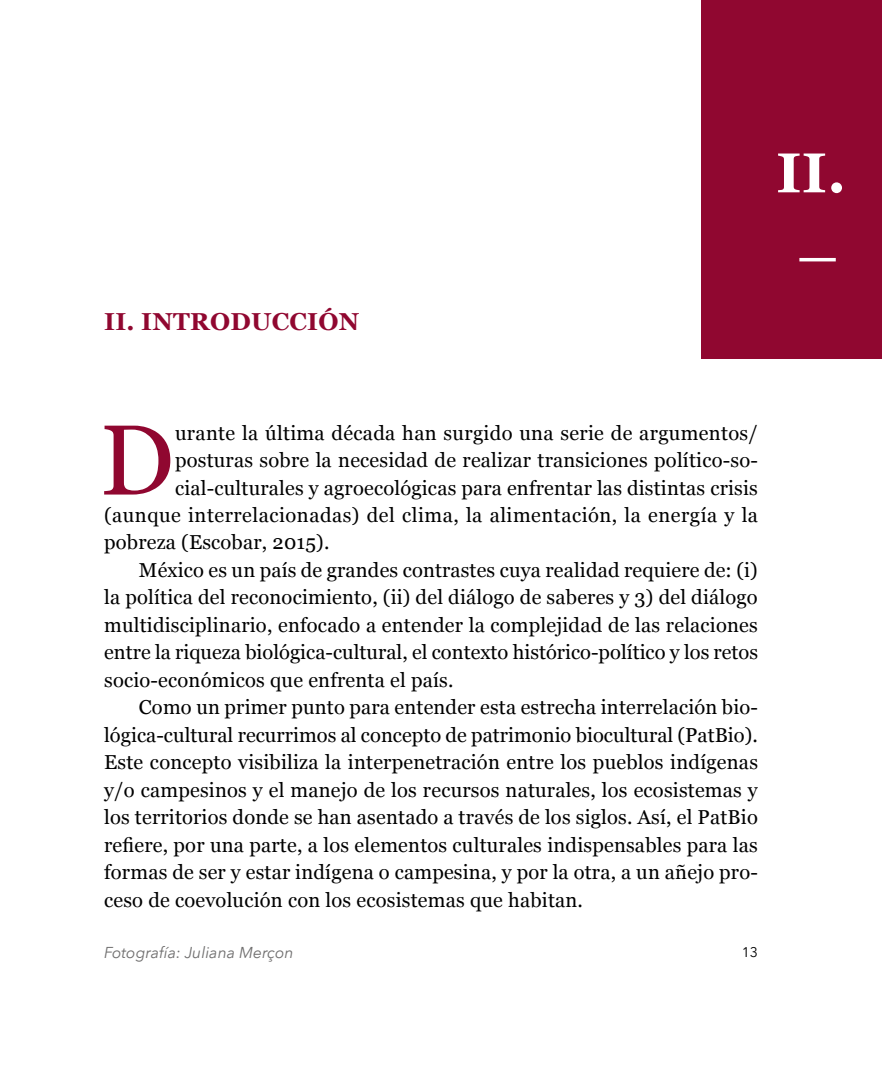
<style>
.page{position:relative;width:882px;height:1071px;background:#fff}
.page>*{position:absolute;margin:0;border:0;box-sizing:border-box;transform-origin:0 0}
.t1{font:99.4px "Georgia";color:#900730}
.t2{font:700 56px "Georgia";color:#fff}
.t3{font:700 24.5px "Georgia";letter-spacing:.01em;color:#900730}
.t4{font:20.12px "Georgia";letter-spacing:.01em;color:#000}
.t5{font:italic 15.75px "Avenir Next";color:#706f6f}
.t6{font:14px "Avenir Next";color:#000}
</style>
<div class="page">
<div style="left:702px;top:0;width:180px;height:359px;background:#900730"></div>
<hr style="left:799px;top:258px;width:37px;height:3px;background:#fff">
<h2 class="t2" style="left:776px;top:131px;width:71px">II.</h2>
<p class="t3" style="left:104px;top:303px;width:257px">II. INTRODUCCIÓN</p>
<h1 class="t1" style="left:100px;top:388px;width:76px">D</h1>
<p class="t4" style="left:175px;top:418px;width:584px">urante la última década han surgido una serie de argumentos/</p>
<p class="t4" style="left:175px;top:445px;width:584px">posturas sobre la necesidad de realizar transiciones político-so-</p>
<p class="t4" style="left:175px;top:473px;width:584px">cial-culturales y agroecológicas para enfrentar las distintas crisis</p>
<p class="t4" style="left:104px;top:500px;width:655px">(aunque interrelacionadas) del clima, la alimentación, la energía y la</p>
<p class="t4" style="left:104px;top:528px;width:227px">pobreza (Escobar, 2015).</p>
<p class="t4" style="left:139px;top:555px;width:620px">México es un país de grandes contrastes cuya realidad requiere de: (i)</p>
<p class="t4" style="left:104px;top:583px;width:655px">la política del reconocimiento, (ii) del diálogo de saberes y 3) del diálogo</p>
<p class="t4" style="left:104px;top:610px;width:655px">multidisciplinario, enfocado a entender la complejidad de las relaciones</p>
<p class="t4" style="left:104px;top:638px;width:655px">entre la riqueza biológica-cultural, el contexto histórico-político y los retos</p>
<p class="t4" style="left:104px;top:665px;width:351px">socio-económicos que enfrenta el país.</p>
<p class="t4" style="left:139px;top:693px;width:621px">Como un primer punto para entender esta estrecha interrelación bio-</p>
<p class="t4" style="left:104px;top:720px;width:655px">lógica-cultural recurrimos al concepto de patrimonio biocultural (PatBio).</p>
<p class="t4" style="left:104px;top:748px;width:655px">Este concepto visibiliza la interpenetración entre los pueblos indígenas</p>
<p class="t4" style="left:104px;top:775px;width:655px">y/o campesinos y el manejo de los recursos naturales, los ecosistemas y</p>
<p class="t4" style="left:104px;top:803px;width:655px">los territorios donde se han asentado a través de los siglos. Así, el PatBio</p>
<p class="t4" style="left:104px;top:830px;width:655px">refiere, por una parte, a los elementos culturales indispensables para las</p>
<p class="t4" style="left:104px;top:857px;width:655px">formas de ser y estar indígena o campesina, y por la otra, a un añejo pro-</p>
<p class="t4" style="left:104px;top:885px;width:480px">ceso de coevolución con los ecosistemas que habitan.</p>
<p class="t5" style="left:104px;top:939px;width:191px">Fotografía: Juliana Merçon</p>
<p class="t6" style="left:742px;top:940px;width:18px">13</p>
</div>
